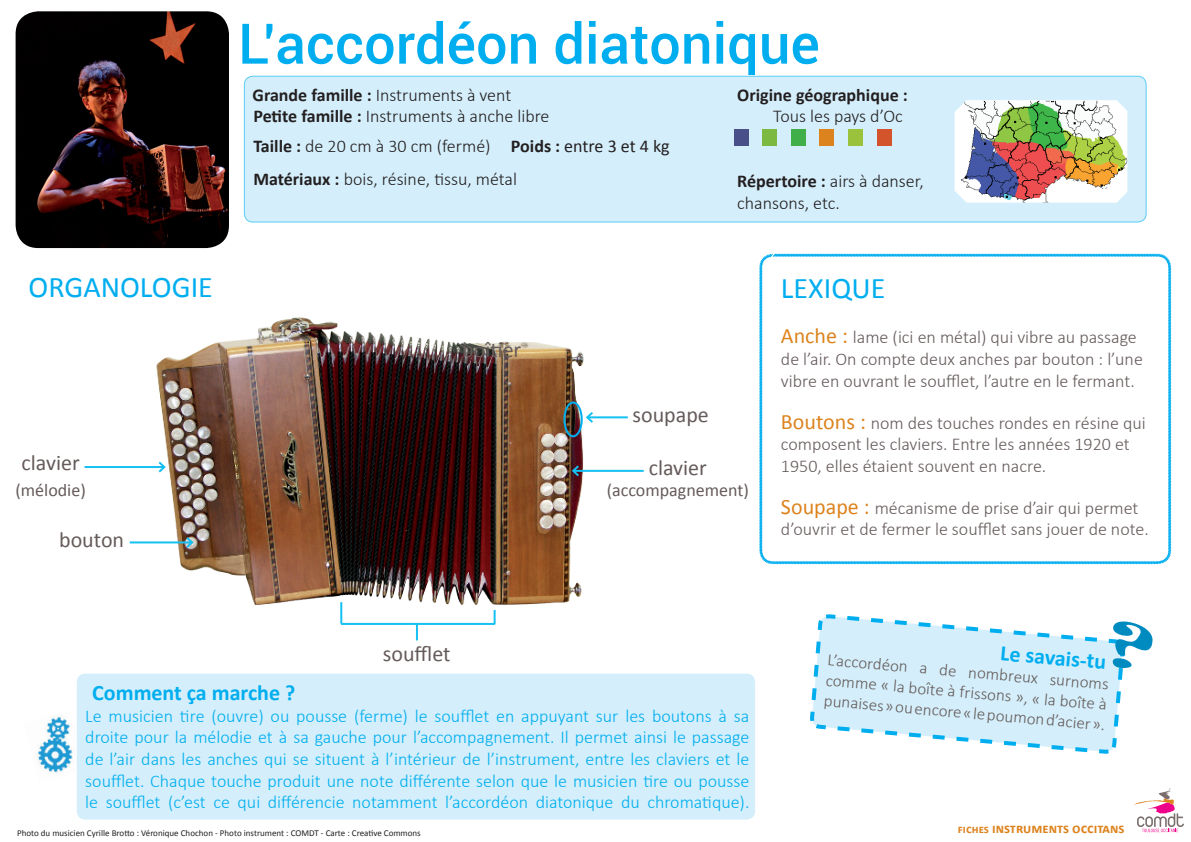
<style>
.page{position:relative;width:1191px;height:842px;background:#fff}
.page>*{position:absolute;margin:0;border:0;box-sizing:border-box;transform-origin:0 0}
.t1{font:500 56px "Roboto";color:#00aeef}
.t2{font:30px "Calibri";color:#00aeef}
.t3{font:22px "Calibri";color:#655b5a}
.t4{font:700 22px "Calibri";color:#00aeef}
.t5{font:300 18px/21.6px "Calibri";color:#00aeef;text-align:justify}
.t6{font:300 18px/21.6px "Calibri";color:#655b5a}
.t7{font:300 18px/21.6px "Calibri";color:#231f20}
.t8{font:18px "Calibri";color:#655b5a}
.t9{font:700 18px "Calibri";color:#231f20}
.t10{font:300 17px/20.4px "Calibri";color:#655b5a;text-align:justify}
.t11{font:700 14px "Calibri";color:#dd831e}
.t12{font:9px "Calibri";color:#231f20}
.s1{font-weight:700}
.s2{font-weight:400}
.s3{font-weight:400;font-size:22px;color:#dd831e}
.s4{font-size:12px}
</style>
<div class="page">
<img style="left:139px;top:317px;width:456px;height:310px">
<div style="left:244px;top:76px;width:902px;height:146px;background:#d4effb;border-radius:9px"></div>
<div style="left:244px;top:76px;width:902px;height:147px;border:1px solid #5accf5;border-radius:9px"></div>
<img style="left:954px;top:100px;width:173px;height:103px">
<svg style="left:810px;top:614px;width:23px;height:116px"></svg>
<img style="left:16px;top:11px;width:213px;height:237px">
<hr style="left:84px;top:466px;width:80px;height:2px;background:#15c0f2">
<svg style="left:156px;top:459px;width:11px;height:16px"></svg>
<hr style="left:130px;top:541px;width:62px;height:2px;background:#15c0f2">
<svg style="left:184px;top:535px;width:11px;height:15px"></svg>
<img style="left:37px;top:716px;width:36px;height:57px">
<div style="left:77px;top:674px;width:678px;height:146px;background:#d4effb;border-radius:9px"></div>
<svg style="left:1134px;top:788px;width:50px;height:44px"></svg>
<div style="left:762px;top:130px;width:14px;height:16px;background:#7cb941"></div>
<div style="left:734px;top:130px;width:14px;height:16px;background:#495089"></div>
<div style="left:791px;top:130px;width:14px;height:16px;background:#40ae49"></div>
<div style="left:848px;top:130px;width:14px;height:16px;background:#9ac23b"></div>
<div style="left:877px;top:130px;width:14px;height:16px;background:#d3542a"></div>
<div style="left:819px;top:130px;width:15px;height:16px;background:#dd831e"></div>
<hr style="left:573px;top:470px;width:70px;height:2px;background:#15c0f2">
<svg style="left:570px;top:463px;width:11px;height:15px"></svg>
<hr style="left:341px;top:623px;width:154px;height:2px;background:#15c0f2">
<svg style="left:493px;top:610px;width:2px;height:13px"></svg>
<hr style="left:340px;top:602px;width:2px;height:21px;background:#15c0f2">
<svg style="left:416px;top:625px;width:2px;height:15px"></svg>
<div style="left:563px;top:402px;width:20px;height:35px;border:2px solid #00aeef;border-radius:50%"></div>
<hr style="left:587px;top:416px;width:41px;height:2px;background:#15c0f2">
<svg style="left:584px;top:410px;width:11px;height:15px"></svg>
<svg style="left:759px;top:253px;width:412px;height:312px"></svg>
<svg style="left:833px;top:614px;width:292px;height:140px"></svg>
<h1 class="t1" style="left:238px;top:4px;width:583px">L’accordéon diatonique</h1>
<p class="t7" style="left:252px;top:84px;width:298px"><span class="s1">Grande famille :</span> Instruments à vent<br><span class="s1">Petite famille :</span> Instruments à anche libre</p>
<p class="t7" style="left:253px;top:135px;width:418px"><span class="s1">Taille :</span> de 20 cm à 30 cm (fermé) <span class="s1">Poids :</span> <span class="s2">entre 3 et 4 kg</span></p>
<p class="t9" style="left:737px;top:83px;width:172px">Origine géographique :</p>
<p class="t7" style="left:773px;top:105px;width:131px">Tous les pays d’Oc</p>
<h2 class="t2" style="left:29px;top:268px;width:186px">ORGANOLOGIE</h2>
<p class="t3" style="left:22px;top:448px;width:60px">clavier</p>
<p class="t8" style="left:15px;top:479px;width:72px">(mélodie)</p>
<p class="t3" style="left:59px;top:525px;width:67px">bouton</p>
<p class="t7" style="left:253px;top:168px;width:265px"><span class="s1">Matériaux :</span> bois, résine, tissu, métal</p>
<p class="t3" style="left:462px;top:336px;width:61px">boîtier</p>
<p class="t7" style="left:737px;top:170px;width:188px"><span class="s1">Répertoire :</span> airs à danser, chansons, etc.</p>
<p class="t3" style="left:632px;top:401px;width:78px">soupape</p>
<p class="t3" style="left:649px;top:453px;width:60px">clavier</p>
<p class="t8" style="left:607px;top:479px;width:144px">(accompagnement)</p>
<h2 class="t2" style="left:781px;top:269px;width:106px">LEXIQUE</h2>
<p class="t6" style="left:781px;top:326px;width:363px"><span class="s3">Anche :</span> lame (ici en métal) qui vibre au passage de l’air. On compte deux anches par bouton : l’une vibre en ouvrant le soufflet, l’autre en le fermant.</p>
<p class="t6" style="left:781px;top:412px;width:366px"><span class="s3">Boutons :</span> nom des touches rondes en résine qui composent les claviers. Entre les années 1920 et<br>1950, elles étaient souvent en nacre.</p>
<p class="t6" style="left:781px;top:497px;width:369px"><span class="s3">Soupape :</span> mécanisme de prise d’air qui permet d’ouvrir et de fermer le soufflet sans jouer de note.</p>
<p class="t3" style="left:383px;top:639px;width:69px">soufflet</p>
<p class="t4" style="left:92px;top:679px;width:204px">Comment ça marche ?</p>
<p class="t5" style="left:85px;top:705px;width:665px">Le musicien tire (ouvre) ou pousse (ferme) le soufflet en appuyant sur les boutons à sa droite pour la mélodie et à sa gauche pour l’accompagnement. Il permet ainsi le passage de l’air dans les anches qui se situent à l’intérieur de l’instrument, entre les claviers et le soufflet. Chaque touche produit une note différente selon que le musicien tire ou pousse le soufflet (c’est ce qui différencie notamment l’accordéon diatonique du chromatique).</p>
<p class="t12" style="left:17px;top:827px;width:405px">Photo du musicien Cyrille Brotto : Véronique Chochon - Photo instrument : COMDT - Carte : Creative Commons</p>
<p class="t4" style="left:1001px;top:638px;width:109px;rotate:5deg">Le savais-tu</p>
<p class="t10" style="left:828px;top:649px;width:284px;rotate:5deg">L’accordéon a de nombreux surnoms comme « la boîte à frissons », « la boîte à punaises » ou encore « le poumon d’acier ».</p>
<p class="t11" style="left:958px;top:819px;width:168px"><span class="s4">fiches</span> instruments occitans</p>
</div>
